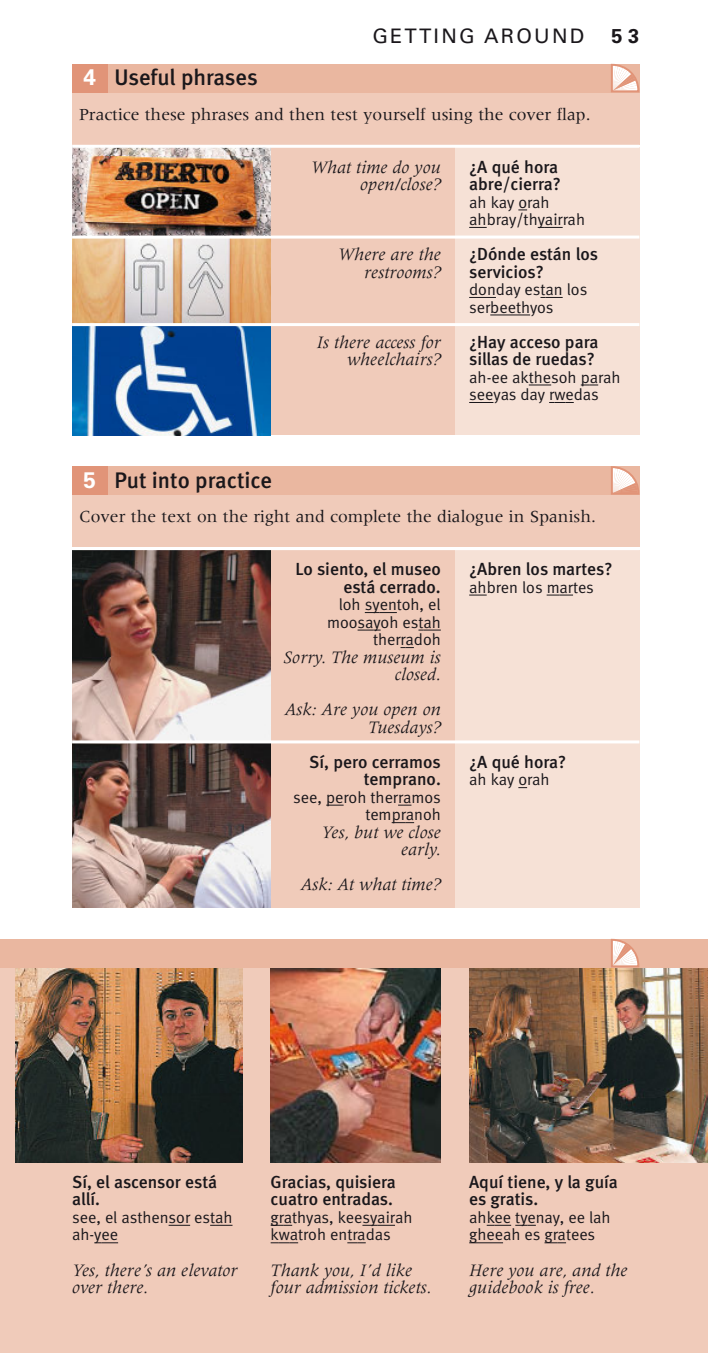
<style>
.page{position:relative;width:708px;height:1353px;background:#fff}
.page>*{position:absolute;margin:0;border:0;box-sizing:border-box;transform-origin:0 0}
.t1{font:500 22.5px "Meta";letter-spacing:-.005em;color:#1a171b}
.t2{font:20px "Univers";letter-spacing:.11em;color:#1a171b}
.t3{font:700 20px "Univers";color:#1a171b}
.t4{font:italic 18px/17.5px "Meridien";color:#1a171b;text-align:right}
.t5{font:500 17.5px/17.5px "Meta";color:#1a171b}
.t6{font:17.5px "Meridien";color:#1a171b}
.t7{font:16.25px/17.5px "Meta Normal";color:#1a171b}
.s1{font-family:"Univers";font-weight:700;color:#fff}
</style>
<div class="page">
<div style="left:72px;top:87px;width:567px;height:58px;background:#f0cbba"></div>
<div style="left:101px;top:64px;width:538px;height:28px;background:#eab7a0"></div>
<div style="left:72px;top:64px;width:35px;height:28px;background:#e19478"></div>
<svg style="left:611px;top:64px;width:28px;height:28px"></svg>
<div style="left:455px;top:148px;width:184px;height:287px;background:#f6e1d6"></div>
<div style="left:270px;top:148px;width:185px;height:287px;background:#f0cbba"></div>
<img style="left:72px;top:148px;width:198px;height:87px">
<img style="left:72px;top:326px;width:198px;height:109px">
<svg style="left:469px;top:227px;width:17px;height:1px"></svg>
<svg style="left:537px;top:227px;width:25px;height:1px"></svg>
<svg style="left:469px;top:297px;width:27px;height:1px"></svg>
<svg style="left:540px;top:297px;width:22px;height:1px"></svg>
<hr style="left:490px;top:314px;width:40px;height:1px;background:#1a171b">
<svg style="left:528px;top:384px;width:23px;height:1px"></svg>
<svg style="left:580px;top:384px;width:18px;height:1px"></svg>
<svg style="left:469px;top:402px;width:24px;height:1px"></svg>
<svg style="left:549px;top:402px;width:24px;height:1px"></svg>
<div style="left:72px;top:489px;width:567px;height:58px;background:#f0cbba"></div>
<div style="left:101px;top:466px;width:538px;height:29px;background:#eab7a0"></div>
<div style="left:72px;top:466px;width:35px;height:29px;background:#e19478"></div>
<div style="left:455px;top:550px;width:184px;height:358px;background:#f6e1d6"></div>
<div style="left:270px;top:550px;width:185px;height:358px;background:#f0cbba"></div>
<img style="left:72px;top:550px;width:198px;height:190px">
<img style="left:72px;top:743px;width:198px;height:165px">
<hr style="left:72px;top:740px;width:567px;height:3px;background:#fff">
<svg style="left:469px;top:594px;width:17px;height:1px"></svg>
<svg style="left:546px;top:594px;width:27px;height:1px"></svg>
<svg style="left:365px;top:612px;width:32px;height:1px"></svg>
<svg style="left:357px;top:629px;width:23px;height:1px"></svg>
<svg style="left:418px;top:629px;width:23px;height:1px"></svg>
<svg style="left:400px;top:647px;width:14px;height:1px"></svg>
<svg style="left:326px;top:804px;width:17px;height:1px"></svg>
<svg style="left:398px;top:804px;width:13px;height:1px"></svg>
<svg style="left:391px;top:822px;width:23px;height:1px"></svg>
<div style="left:0;top:943px;width:707px;height:409px;background:#f0cbba"></div>
<svg style="left:168px;top:1224px;width:22px;height:1px"></svg>
<svg style="left:210px;top:1224px;width:22px;height:1px"></svg>
<svg style="left:94px;top:1242px;width:24px;height:1px"></svg>
<svg style="left:270px;top:1224px;width:22px;height:1px"></svg>
<svg style="left:362px;top:1224px;width:33px;height:1px"></svg>
<svg style="left:270px;top:1242px;width:28px;height:1px"></svg>
<svg style="left:347px;top:1242px;width:19px;height:1px"></svg>
<svg style="left:486px;top:1224px;width:49px;height:1px"></svg>
<hr style="left:469px;top:1242px;width:34px;height:1px;background:#1a171b">
<svg style="left:544px;top:1242px;width:22px;height:1px"></svg>
<img style="left:15px;top:967px;width:227px;height:195px">
<img style="left:270px;top:967px;width:171px;height:195px">
<img style="left:469px;top:967px;width:238px;height:195px">
<img style="left:72px;top:238px;width:198px;height:85px">
<hr style="left:72px;top:235px;width:567px;height:3px;background:#fff">
<div style="left:0;top:938px;width:707px;height:29px;background:#eab7a0"></div>
<svg style="left:610px;top:938px;width:29px;height:29px"></svg>
<hr style="left:72px;top:323px;width:567px;height:3px;background:#fff">
<svg style="left:611px;top:466px;width:28px;height:29px"></svg>
<p class="t1" style="left:83px;top:69px;width:176px"><span class="s1">4</span> Useful phrases</p>
<p class="t2" style="left:372px;top:28px;width:213px">GETTING AROUND</p>
<p class="t3" style="left:611px;top:28px;width:29px">5 3</p>
<p class="t6" style="left:79px;top:107px;width:513px">Practice these phrases and then test yourself using the cover flap.</p>
<p class="t1" style="left:83px;top:472px;width:190px"><span class="s1">5</span> Put into practice</p>
<p class="t4" style="left:311px;top:159px;width:131px">What time do you open/close?</p>
<p class="t4" style="left:338px;top:247px;width:104px">Where are the restrooms?</p>
<p class="t4" style="left:317px;top:334px;width:125px">Is there access for wheelchairs?</p>
<p class="t5" style="left:469px;top:160px;width:93px">¿A qué hora abre/cierra?</p>
<p class="t7" style="left:469px;top:195px;width:117px">ah kay orah ahbray/thyairrah</p>
<p class="t5" style="left:469px;top:247px;width:130px">¿Dónde están los servicios?</p>
<p class="t7" style="left:469px;top:282px;width:120px">donday estan los serbeethyos</p>
<p class="t5" style="left:469px;top:335px;width:131px">¿Hay acceso para sillas de ruedas?</p>
<p class="t7" style="left:469px;top:370px;width:153px">ah-ee akthesoh parah seeyas day rwedas</p>
<p class="t6" style="left:79px;top:510px;width:518px">Cover the text on the right and complete the dialogue in Spanish.</p>
<p class="t5" style="left:295px;top:562px;width:147px;text-align:right">Lo siento, el museo está cerrado.</p>
<p class="t7" style="left:327px;top:597px;width:115px;text-align:right">loh syentoh, el moosayoh estah therradoh</p>
<p class="t4" style="left:283px;top:649px;width:159px">Sorry. The museum is closed.</p>
<p class="t4" style="left:284px;top:702px;width:158px">Ask: Are you open on<br>Tuesdays?</p>
<p class="t5" style="left:309px;top:755px;width:133px;text-align:right">Sí, pero cerramos temprano.</p>
<p class="t7" style="left:293px;top:790px;width:149px;text-align:right">see, peroh therramos tempranoh</p>
<p class="t4" style="left:321px;top:824px;width:121px">Yes, but we close early.</p>
<p class="t4" style="left:300px;top:877px;width:142px">Ask: At what time?</p>
<p class="t5" style="left:469px;top:562px;width:145px">¿Abren los martes?</p>
<p class="t7" style="left:469px;top:580px;width:126px">ahbren los martes</p>
<p class="t5" style="left:469px;top:755px;width:99px">¿A qué hora?</p>
<p class="t7" style="left:469px;top:772px;width:82px">ah kay orah</p>
<p class="t5" style="left:72px;top:1175px;width:147px">Sí, el ascensor está allí.</p>
<p class="t7" style="left:72px;top:1210px;width:162px">see, el asthensor estah ah-yee</p>
<p class="t4" style="left:72px;top:1262px;width:167px;text-align:left">Yes, there’s an elevator over there.</p>
<p class="t5" style="left:270px;top:1175px;width:127px">Gracias, quisiera cuatro entradas.</p>
<p class="t7" style="left:270px;top:1210px;width:143px">grathyas, keesyairah kwatroh entradas</p>
<p class="t4" style="left:270px;top:1262px;width:162px;text-align:left">Thank you, I’d like four admission tickets.</p>
<p class="t5" style="left:469px;top:1175px;width:150px">Aquí tiene, y la guía es gratis.</p>
<p class="t7" style="left:469px;top:1210px;width:143px">ahkee tyenay, ee lah gheeah es gratees</p>
<p class="t4" style="left:469px;top:1262px;width:160px;text-align:left">Here you are, and the guidebook is free.</p>
</div>
